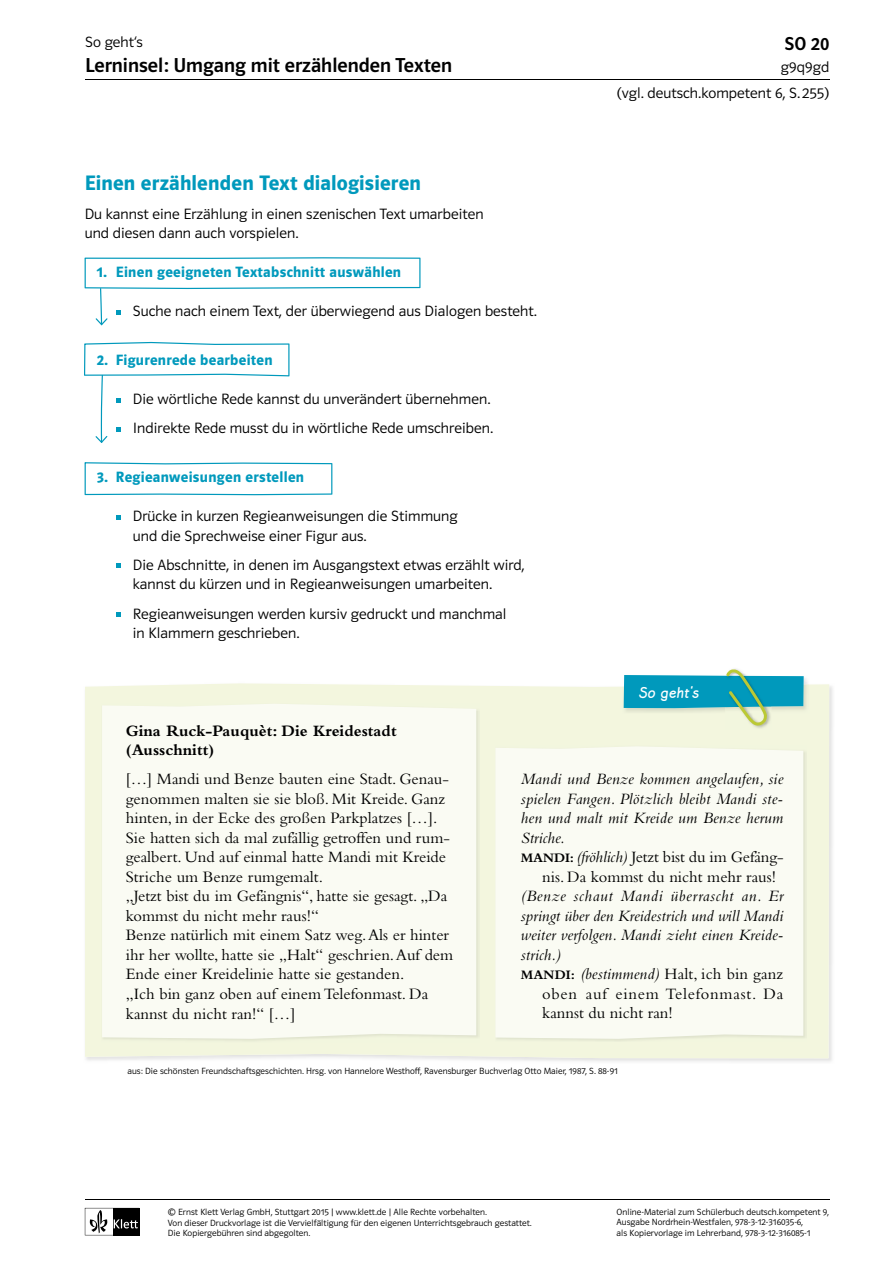
<style>
.page{position:relative;width:893px;height:1263px;background:#fff}
.page>*{position:absolute;margin:0;border:0;box-sizing:border-box;transform-origin:0 0}
.t1{font:21px "Polo ST11 K Hfett";letter-spacing:.005em;color:#0099bc}
.t2{font:20.25px "Polo ST11 K Krftg";color:#000}
.t3{font:18.75px "Polo ST11 K Krftg";color:#000}
.t4{font:16.5px/19.5px "Bembo";color:#000}
.t5{font:italic 16.5px "Bembo";letter-spacing:.01em;color:#000}
.t6{font:700 16.5px/19.5px "Bembo";color:#000}
.t7{font:italic 16.5px "Bembo";letter-spacing:.035em;color:#000}
.t8{font:16.5px "Bembo";letter-spacing:.045em;color:#000}
.t9{font:700 16.5px "Lemme Script";letter-spacing:.04em;color:#fff}
.t10{font:15px/19.5px "Polo ST11 K Leicht";letter-spacing:.005em;color:#000}
.t11{font:15px "Polo ST11 K Hfett";letter-spacing:.02em;color:#0099bc}
.t12{font:9px/10.5px "Polo ST11 K Leicht";letter-spacing:.005em;color:#000}
.s1{font-weight:700;font-size:13.5px}
.s2{font-style:italic}
</style>
<div class="page">
<svg style="left:85px;top:1208px;width:54px;height:27px"></svg>
<hr style="left:85px;top:79px;width:744px;height:1px;background:#000">
<hr style="left:85px;top:1199px;width:744px;height:1px;background:#000">
<svg style="left:85px;top:462px;width:247px;height:33px"></svg>
<svg style="left:116px;top:515px;width:4px;height:4px"></svg>
<svg style="left:116px;top:564px;width:4px;height:4px"></svg>
<svg style="left:116px;top:612px;width:4px;height:5px"></svg>
<svg style="left:85px;top:257px;width:335px;height:68px"></svg>
<svg style="left:84px;top:342px;width:205px;height:101px"></svg>
<div style="left:85px;top:683px;width:744px;height:375px;background:#f3f6de"></div>
<img style="left:101px;top:703px;width:378px;height:339px">
<div style="left:102px;top:704px;width:374px;height:335px;background:#fafbf3"></div>
<svg style="left:495px;top:746px;width:308px;height:293px;fill:#fafbf3"></svg>
<img style="left:622px;top:678px;width:187px;height:6px">
<img style="left:622px;top:684px;width:187px;height:29px">
<img style="left:725px;top:726px;width:46px;height:3px">
<svg style="left:624px;top:669px;width:180px;height:57px;background:#6dc0c7"></svg>
<p class="t10" style="left:85px;top:32px;width:59px">So geht‘s</p>
<p class="t3" style="left:784px;top:33px;width:46px">SO 20</p>
<p class="t2" style="left:85px;top:54px;width:369px">Lerninsel: Umgang mit erzählenden Texten</p>
<p class="t10" style="left:781px;top:58px;width:50px">g9q9gd</p>
<p class="t1" style="left:85px;top:171px;width:338px">Einen erzählenden Text dialogisieren</p>
<p class="t10" style="left:85px;top:204px;width:400px">Du kannst eine Erzählung in einen szenischen Text umarbeiten und diesen dann auch vorspielen.</p>
<p class="t11" style="left:97px;top:264px;width:306px">1. Einen geeigneten Textabschnitt auswählen</p>
<p class="t10" style="left:133px;top:302px;width:405px">Suche nach einem Text, der überwiegend aus Dialogen besteht.</p>
<p class="t11" style="left:97px;top:352px;width:177px">2. Figurenrede bearbeiten</p>
<p class="t10" style="left:133px;top:385px;width:362px;line-height:29.2px">Die wörtliche Rede kannst du unverändert übernehmen.<br>Indirekte Rede musst du in wörtliche Rede umschreiben.</p>
<p class="t11" style="left:97px;top:469px;width:209px">3. Regieanweisungen erstellen</p>
<p class="t10" style="left:133px;top:506px;width:326px">Drücke in kurzen Regieanweisungen die Stimmung und die Sprechweise einer Figur aus.</p>
<p class="t10" style="left:133px;top:555px;width:393px">Die Abschnitte, in denen im Ausgangstext etwas erzählt wird, kannst du kürzen und in Regieanweisungen umarbeiten.</p>
<p class="t10" style="left:133px;top:604px;width:375px">Regieanweisungen werden kursiv gedruckt und manchmal in Klammern geschrieben.</p>
<p class="t10" style="left:617px;top:83px;width:214px">(vgl. deutsch.kompetent 6, S. 255)</p>
<p class="t9" style="left:639px;top:685px;width:62px">So geht’s</p>
<p class="t6" style="left:126px;top:721px;width:272px">Gina Ruck-Pauquèt: Die Kreidestadt (Ausschnitt)</p>
<p class="t4" style="left:126px;top:769px;width:329px">[…] Mandi und Benze bauten eine Stadt. Genau&shy;genommen malten sie sie bloß. Mit Kreide. Ganz hinten, in der Ecke des großen Parkplatzes […].<br>Sie hatten sich da mal zufällig getroffen und rum&shy;gealbert. Und auf einmal hatte Mandi mit Kreide Striche um Benze rumgemalt.<br>„Jetzt bist du im Gefängnis“, hatte sie gesagt. „Da kommst du nicht mehr raus!“<br>Benze natürlich mit einem Satz weg. Als er hinter ihr her wollte, hatte sie „Halt“ geschrien. Auf dem Ende einer Kreidelinie hatte sie gestanden.<br>„Ich bin ganz oben auf einem Telefonmast. Da kannst du nicht ran!“ […]</p>
<p class="t5" style="left:521px;top:770px;width:264px">Mandi und Benze kommen angelaufen, sie</p>
<p class="t5" style="left:521px;top:789px;width:264px">spielen Fangen. Plötzlich bleibt Mandi ste-</p>
<p class="t5" style="left:521px;top:809px;width:264px">hen und malt mit Kreide um Benze herum</p>
<p class="t5" style="left:521px;top:828px;width:46px">Striche.</p>
<p class="t4" style="left:521px;top:847px;width:264px"><span class="s1">MANDI:</span> <span class="s2">(fröhlich)</span> Jetzt bist du im Gefäng-</p>
<p class="t4" style="left:542px;top:867px;width:235px">nis. Da kommst du nicht mehr raus!</p>
<p class="t7" style="left:521px;top:886px;width:264px">(Benze schaut Mandi überrascht an. Er</p>
<p class="t5" style="left:521px;top:906px;width:264px">springt über den Kreidestrich und will Mandi</p>
<p class="t5" style="left:521px;top:925px;width:264px">weiter verfolgen. Mandi zieht einen Kreide-</p>
<p class="t5" style="left:521px;top:945px;width:41px">strich.)</p>
<p class="t4" style="left:521px;top:964px;width:264px"><span class="s1">MANDI:</span> <span class="s2">(bestimmend)</span> Halt, ich bin ganz</p>
<p class="t8" style="left:542px;top:984px;width:243px">oben auf einem Telefonmast. Da</p>
<p class="t4" style="left:542px;top:1003px;width:132px">kannst du nicht ran!</p>
<p class="t12" style="left:128px;top:1065px;width:492px">aus: Die schönsten Freundschaftsgeschichten. Hrsg. von Hannelore Westhoff, Ravensburger Buchverlag Otto Maier, 1987, S. 88-91</p>
<p class="t12" style="left:168px;top:1207px;width:365px">© Ernst Klett Verlag GmbH, Stuttgart 2015 | www.klett.de | Alle Rechte vorbehalten.<br>Von dieser Druckvorlage ist die Vervielfältigung für den eigenen Unterrichtsgebrauch gestattet.<br>Die Kopiergebühren sind abgegolten.</p>
<p class="t12" style="left:617px;top:1206px;width:214px">Online-Material zum Schülerbuch deutsch.kompetent 9,<br>Ausgabe Nordrhein-Westfalen, 978-3-12-316035-6,<br>als Kopiervorlage im Lehrerband, 978-3-12-316085-1</p>
</div>
